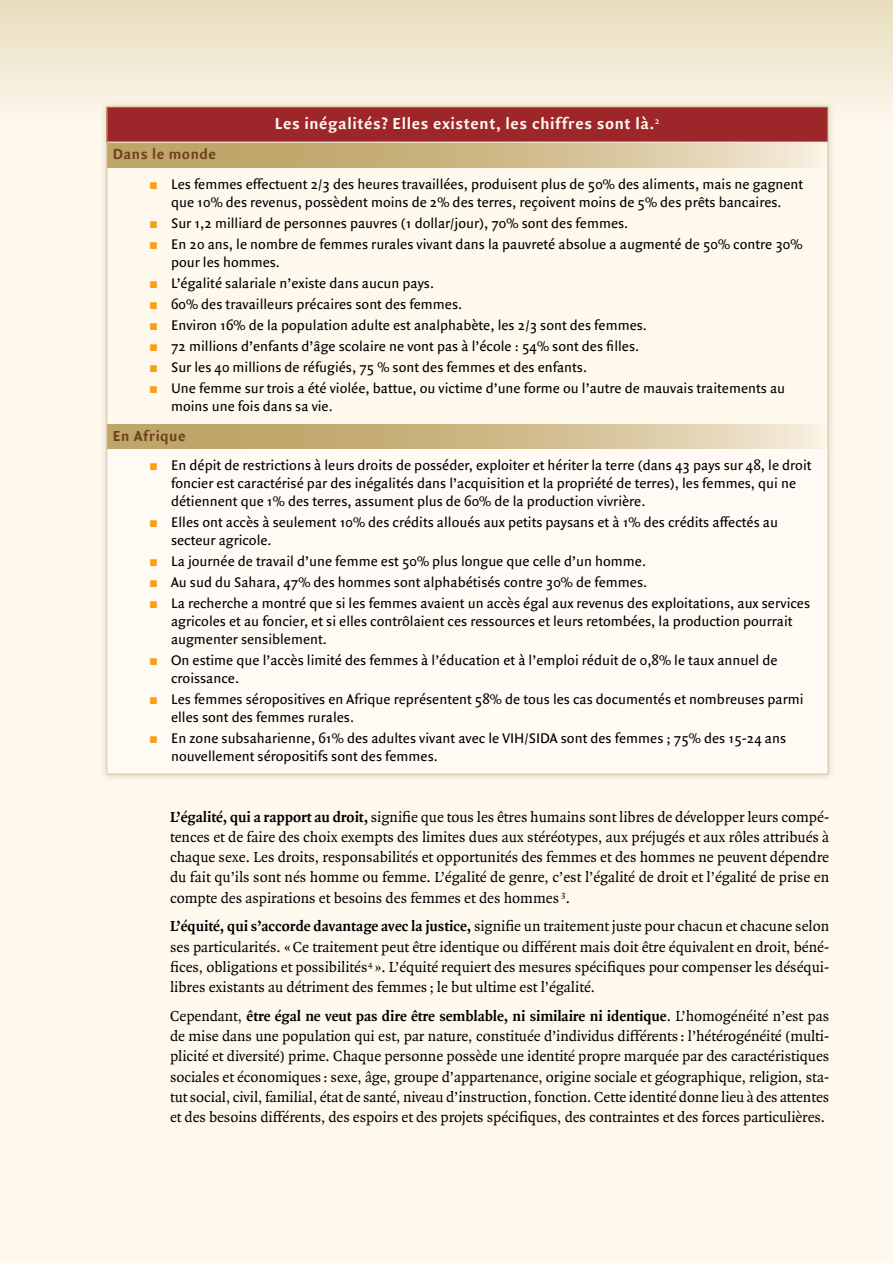
<style>
.page{position:relative;width:893px;height:1263px;background:#fff}
.page>*{position:absolute;margin:0;border:0;box-sizing:border-box;transform-origin:0 0}
.t1{font:700 17.1px "Quadraat Sans";letter-spacing:.035em;color:#fff8ed}
.t2{font:15.6px/20.2px "Quadraat";color:#000;text-align:justify}
.t3{font:700 15.6px "Quadraat Sans";letter-spacing:.035em;color:#6e421b}
.t4{font:15px/21px "Quadraat Sans";color:#000}
.s1{font-family:"Quadraat";color:#f6a01a}
.s2{font-weight:700}
</style>
<div class="page">
<div style="left:0;top:35px;width:893px;height:1228px;background:#fff8ed"></div>
<div style="left:0;top:0;width:893px;height:121px;background:linear-gradient(to bottom,#e7ddbd,#fdf6ec)"></div>
<div style="left:99px;top:98px;width:737px;height:684px;background:#f6efe3"></div>
<div style="left:107px;top:107px;width:721px;height:35px;background:#9d262a"></div>
<svg style="left:107px;top:143px;width:691px;height:306px;background:#ceba8a"></svg>
<div style="left:107px;top:168px;width:721px;height:256px;background:#fff8ed"></div>
<div style="left:107px;top:449px;width:721px;height:325px;background:#fffaf3"></div>
<hr style="left:107px;top:142px;width:720px;height:1px;background:#fff8ed">
<hr style="left:106px;top:106px;width:722px;height:1px;background:#d4c39b">
<hr style="left:106px;top:107px;width:1px;height:35px;background:#d4c39b">
<hr style="left:827px;top:107px;width:1px;height:35px;background:#d4c39b">
<svg style="left:106px;top:142px;width:1px;height:26px"></svg>
<svg style="left:827px;top:142px;width:1px;height:26px"></svg>
<hr style="left:106px;top:168px;width:1px;height:256px;background:#d4c39b">
<hr style="left:827px;top:168px;width:1px;height:256px;background:#d4c39b">
<svg style="left:106px;top:424px;width:1px;height:25px"></svg>
<svg style="left:827px;top:424px;width:1px;height:25px"></svg>
<hr style="left:106px;top:449px;width:1px;height:324px;background:#d4c39b">
<hr style="left:827px;top:449px;width:1px;height:324px;background:#d4c39b">
<hr style="left:106px;top:773px;width:722px;height:2px;background:#d4c39b">
<p class="t1" style="left:275px;top:114px;width:386px">Les inégalités? Elles existent, les chiffres sont là.<sup>2</sup></p>
<p class="t3" style="left:113px;top:146px;width:105px">Dans le monde</p>
<p class="t4" style="left:150px;top:176px;width:655px;line-height:18px;text-align:center"><span class="s1">π</span> Les femmes effectuent 2/3 des heures travaillées, produisent plus de 50% des aliments, mais ne gagnent que 10% des revenus, possèdent moins de 2% des terres, reçoivent moins de 5% des prêts bancaires.</p>
<p class="t4" style="left:150px;top:213px;width:654px"><span class="s1">π</span> Sur 1,2 milliard de personnes pauvres (1 dollar/jour), 70% sont des femmes.<br><span class="s1">π</span> En 20 ans, le nombre de femmes rurales vivant dans la pauvreté absolue a augmenté de 50% contre 30%</p>
<p class="t4" style="left:150px;top:252px;width:637px;text-indent:21px">pour les hommes.<br><span class="s1">π</span> L’égalité salariale n’existe dans aucun pays.<br><span class="s1">π</span> 60% des travailleurs précaires sont des femmes.<br><span class="s1">π</span> Environ 16% de la population adulte est analphabète, les 2/3 sont des femmes.<br><span class="s1">π</span> 72 millions d’enfants d’âge scolaire ne vont pas à l’école : 54% sont des filles.<br><span class="s1">π</span> Sur les 40 millions de réfugiés, 75 % sont des femmes et des enfants.<br><span class="s1">π</span> Une femme sur trois a été violée, battue, ou victime d’une forme ou l’autre de mauvais traitements au</p>
<p class="t4" style="left:171px;top:396px;width:163px">moins une fois dans sa vie.</p>
<p class="t3" style="left:113px;top:427px;width:74px">En Afrique</p>
<p class="t4" style="left:171px;top:457px;width:642px;line-height:18px;text-indent:-21px"><span class="s1">π</span> En dépit de restrictions à leurs droits de posséder, exploiter et hériter la terre (dans 43 pays sur 48, le droit foncier est caractérisé par des inégalités dans l’acquisition et la propriété de terres), les femmes, qui ne détiennent que 1% des terres, assument plus de 60% de la production vivrière.</p>
<p class="t4" style="left:171px;top:514px;width:608px;line-height:18px;text-indent:-21px"><span class="s1">π</span> Elles ont accès à seulement 10% des crédits alloués aux petits paysans et à 1% des crédits affectés au secteur agricole.</p>
<p class="t4" style="left:150px;top:551px;width:662px"><span class="s1">π</span> La journée de travail d’une femme est 50% plus longue que celle d’un homme.<br><span class="s1">π</span> Au sud du Sahara, 47% des hommes sont alphabétisés contre 30% de femmes.<br><span class="s1">π</span> La recherche a montré que si les femmes avaient un accès égal aux revenus des exploitations, aux services</p>
<p class="t4" style="left:171px;top:613px;width:623px;line-height:18px">agricoles et au foncier, et si elles contrôlaient ces ressources et leurs retombées, la production pourrait augmenter sensiblement.</p>
<p class="t4" style="left:171px;top:652px;width:608px;line-height:18px;text-indent:-21px"><span class="s1">π</span> On estime que l’accès limité des femmes à l’éducation et à l’emploi réduit de 0,8% le taux annuel de croissance.</p>
<p class="t4" style="left:171px;top:691px;width:634px;line-height:18px;text-indent:-21px"><span class="s1">π</span> Les femmes séropositives en Afrique représentent 58% de tous les cas documentés et nombreuses parmi elles sont des femmes rurales.</p>
<p class="t4" style="left:171px;top:730px;width:617px;line-height:18px;text-indent:-21px"><span class="s1">π</span> En zone subsaharienne, 61% des adultes vivant avec le VIH/SIDA sont des femmes ; 75% des 15-24 ans nouvellement séropositifs sont des femmes.</p>
<p class="t2" style="left:170px;top:807px;width:661px"><span class="s2">L’égalité, qui a rapport au droit,</span> signifie que tous les êtres humains sont libres de développer leurs compé&shy;tences et de faire des choix exempts des limites dues aux stéréotypes, aux préjugés et aux rôles attribués à chaque sexe. Les droits, responsabilités et opportunités des femmes et des hommes ne peuvent dépendre du fait qu’ils sont nés homme ou femme. L’égalité de genre, c’est l’égalité de droit et l’égalité de prise en compte des aspirations et besoins des femmes et des hommes <sup>3</sup>.</p>
<p class="t2" style="left:170px;top:917px;width:661px"><span class="s2">L’équité, qui s’accorde davantage avec la justice,</span> signifie un traitement juste pour chacun et chacune selon ses particularités. «Ce traitement peut être identique ou différent mais doit être équivalent en droit, béné&shy;fices, obligations et possibilités<sup>4</sup> ». L’équité requiert des mesures spécifiques pour compenser les déséqui&shy;libres existants au détriment des femmes ; le but ultime est l’égalité.</p>
<p class="t2" style="left:170px;top:1006px;width:661px">Cependant, <span class="s2">être égal ne veut pas dire être semblable, ni similaire ni identique</span>. L’homogénéité n’est pas de mise dans une population qui est, par nature, constituée d’individus différents : l’hétérogénéité (multi&shy;plicité et diversité) prime. Chaque personne possède une identité propre marquée par des caractéristiques sociales et économiques : sexe, âge, groupe d’appartenance, origine sociale et géographique, religion, sta&shy;tut social, civil, familial, état de santé, niveau d’instruction, fonction. Cette identité donne lieu à des attentes et des besoins différents, des espoirs et des projets spécifiques, des contraintes et des forces particulières.</p>
</div>
